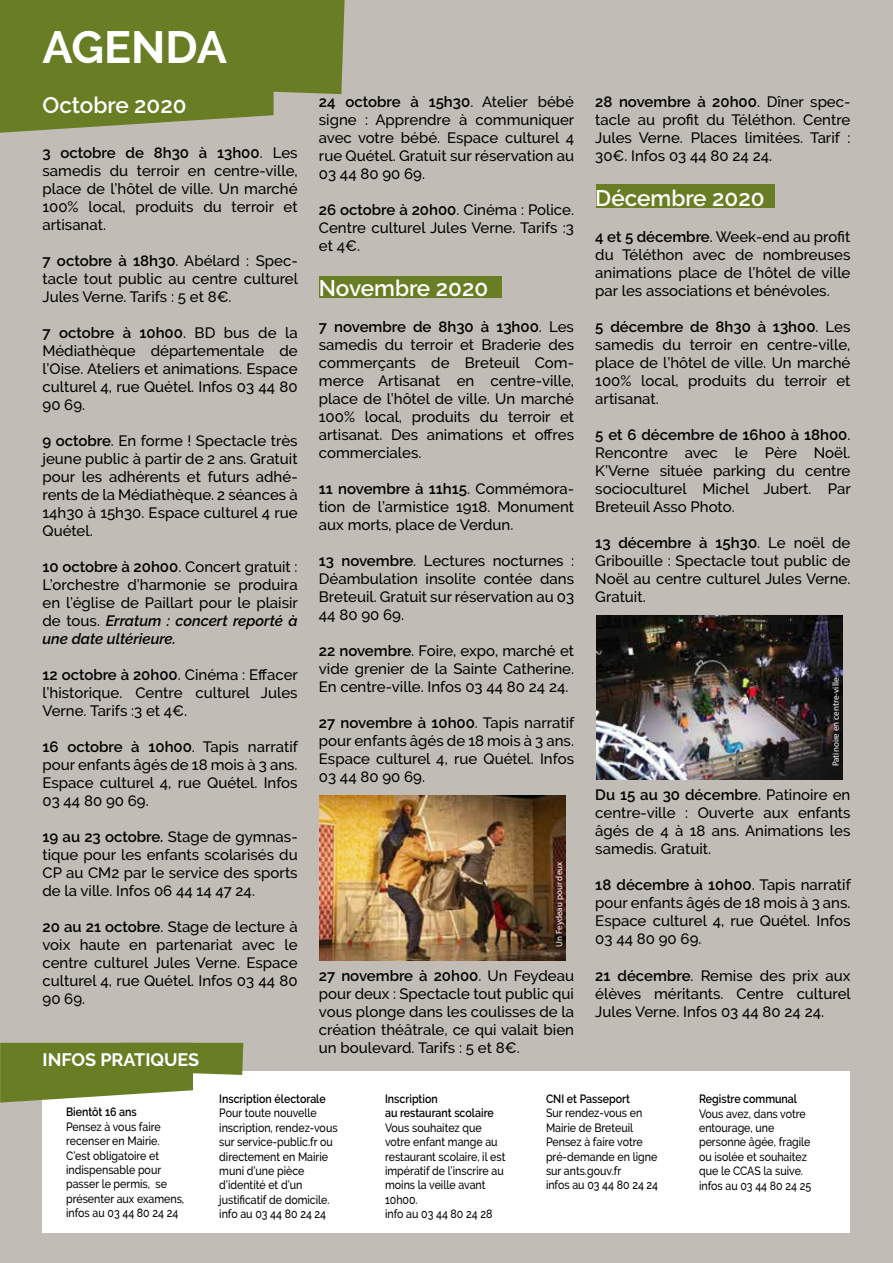
<style>
.page{position:relative;width:893px;height:1263px;background:#c1bdb6}
.page>*{position:absolute;margin:0;border:0;box-sizing:border-box;transform-origin:0 0}
.t1{font:700 45px "Raleway";color:#fff}
.t2{font:600 22.5px "Raleway";color:#fff}
.t3{font:700 18px "Raleway";color:#fff}
.t4{font:500 15px/18px "Raleway";color:#000;text-align:justify}
.t5{font:500 12px/14.4px "Raleway";color:#000;scale:.88 1}
.t6{font:600 12px/14.4px "Raleway";color:#000;scale:.88 1}
.t7{font:9px "Myriad Pro";color:#fff}
.s1{font-weight:600}
.s2{font-weight:600;font-style:italic}
</style>
<div class="page">
<svg style="left:0;top:0;width:345px;height:133px;background:#728435"></svg>
<div style="left:319px;top:276px;width:183px;height:21px;background:#687d24"></div>
<div style="left:596px;top:184px;width:178px;height:23px;background:#687d24"></div>
<img style="left:596px;top:616px;width:246px;height:164px">
<div style="left:43px;top:1071px;width:807px;height:162px;background:#fff"></div>
<svg style="left:0;top:1043px;width:243px;height:59px"></svg>
<img style="left:319px;top:796px;width:247px;height:164px">
<h1 class="t1" style="left:43px;top:21px;width:186px">AGENDA</h1>
<h2 class="t2" style="left:43px;top:92px;width:145px">Octobre 2020</h2>
<p class="t4" style="left:43px;top:144px;width:257px"><span class="s1">3 octobre de 8h30 à 13h00</span>. Les samedis du terroir en centre-ville, place de l’hôtel de ville. Un marché 100% local, produits du terroir et artisanat.</p>
<p class="t4" style="left:43px;top:252px;width:257px"><span class="s1">7 octobre à 18h30</span>. Abélard : Spec&shy;tacle tout public au centre culturel Jules Verne. Tarifs : 5 et 8€.</p>
<p class="t4" style="left:43px;top:324px;width:257px"><span class="s1">7 octobre à 10h00</span>. BD bus de la Médiathèque départementale de l’Oise. Ateliers et animations. Espace culturel 4, rue Quétel. Infos 03 44 80<br>90 69.</p>
<p class="t4" style="left:43px;top:432px;width:257px"><span class="s1">9 octobre</span>. En forme ! Spectacle très jeune public à partir de 2 ans. Gratuit pour les adhérents et futurs adhé&shy;rents de la Médiathèque. 2 séances à 14h30 à 15h30. Espace culturel 4 rue Quétel.</p>
<p class="t4" style="left:43px;top:558px;width:257px"><span class="s1">10 octobre à 20h00</span>. Concert gratuit :<br>L’orchestre d’harmonie se produira en l’église de Paillart pour le plaisir de tous. <span class="s2">Erratum : concert reporté à une date ultérieure.</span></p>
<p class="t4" style="left:43px;top:666px;width:257px"><span class="s1">12 octobre à 20h00</span>. Cinéma : Effacer l’historique. Centre culturel Jules Verne. Tarifs :3 et 4€.</p>
<p class="t4" style="left:43px;top:738px;width:257px"><span class="s1">16 octobre à 10h00</span>. Tapis narratif pour enfants âgés de 18 mois à 3 ans.<br>Espace culturel 4, rue Quétel. Infos 03 44 80 90 69.</p>
<p class="t4" style="left:43px;top:828px;width:257px"><span class="s1">19 au 23 octobre.</span> Stage de gymnas&shy;tique pour les enfants scolarisés du CP au CM2 par le service des sports de la ville. Infos 06 44 14 47 24.</p>
<p class="t4" style="left:43px;top:918px;width:257px"><span class="s1">20 au 21 octobre</span>. Stage de lecture à voix haute en partenariat avec le centre culturel Jules Verne. Espace culturel 4, rue Quétel. Infos 03 44 80<br>90 69.</p>
<p class="t3" style="left:43px;top:1050px;width:158px">INFOS PRATIQUES</p>
<p class="t4" style="left:319px;top:93px;width:257px"><span class="s1">24 octobre à 15h30</span>. Atelier bébé signe : Apprendre à communiquer avec votre bébé. Espace culturel 4 rue Quétel. Gratuit sur réservation au 03 44 80 90 69.</p>
<p class="t4" style="left:319px;top:201px;width:257px"><span class="s1">26 octobre à 20h00</span>. Cinéma : Police.<br>Centre culturel Jules Verne. Tarifs :3 et 4€.</p>
<h2 class="t2" style="left:319px;top:276px;width:171px">Novembre 2020</h2>
<p class="t4" style="left:319px;top:318px;width:257px"><span class="s1">7 novembre de 8h30 à 13h00</span>. Les samedis du terroir et Braderie des commerçants de Breteuil Com&shy;merce Artisanat en centre-ville, place de l’hôtel de ville. Un marché 100% local, produits du terroir et artisanat. Des animations et offres commerciales.</p>
<p class="t4" style="left:319px;top:480px;width:257px"><span class="s1">11 novembre à 11h15</span>. Commémora&shy;tion de l’armistice 1918. Monument aux morts, place de Verdun.</p>
<p class="t4" style="left:319px;top:552px;width:257px"><span class="s1">13 novembre</span>. Lectures nocturnes :<br>Déambulation insolite contée dans Breteuil. Gratuit sur réservation au 03<br>44 80 90 69.</p>
<p class="t4" style="left:319px;top:642px;width:257px"><span class="s1">22 novembre</span>. Foire, expo, marché et vide grenier de la Sainte Catherine.<br>En centre-ville. Infos 03 44 80 24 24.</p>
<p class="t4" style="left:319px;top:714px;width:257px"><span class="s1">27 novembre à 10h00</span>. Tapis narratif pour enfants âgés de 18 mois à 3 ans.<br>Espace culturel 4, rue Quétel. Infos 03 44 80 90 69.</p>
<p class="t7" style="left:553px;top:947px;width:86px;rotate:-90deg">Un Feydeau pour deux</p>
<p class="t4" style="left:319px;top:966px;width:257px"><span class="s1">27 novembre à 20h00</span>. Un Feydeau pour deux : Spectacle tout public qui vous plonge dans les coulisses de la création théâtrale, ce qui valait bien un boulevard. Tarifs : 5 et 8€.</p>
<p class="t4" style="left:595px;top:93px;width:257px"><span class="s1">28 novembre à 20h00</span>. Dîner spec&shy;tacle au profit du Téléthon. Centre Jules Verne. Places limitées. Tarif :<br>30€. Infos 03 44 80 24 24.</p>
<h2 class="t2" style="left:595px;top:186px;width:171px">Décembre 2020</h2>
<p class="t4" style="left:595px;top:228px;width:257px"><span class="s1">4 et 5 décembre</span>. Week-end au profit du Téléthon avec de nombreuses animations place de l’hôtel de ville par les associations et bénévoles.</p>
<p class="t4" style="left:595px;top:318px;width:257px"><span class="s1">5 décembre de 8h30 à 13h00</span>. Les samedis du terroir en centre-ville, place de l’hôtel de ville. Un marché 100% local, produits du terroir et artisanat.</p>
<p class="t4" style="left:595px;top:426px;width:257px"><span class="s1">5 et 6 décembre de 16h00 à 18h00</span>.<br>Rencontre avec le Père Noël.<br>K’Verne située parking du centre socioculturel Michel Jubert. Par Breteuil Asso Photo.</p>
<p class="t4" style="left:595px;top:534px;width:257px"><span class="s1">13 décembre à 15h30</span>. Le noël de Gribouille : Spectacle tout public de Noël au centre culturel Jules Verne.<br>Gratuit.</p>
<p class="t7" style="left:830px;top:766px;width:90px;rotate:-90deg">Patinoire en centre-ville</p>
<p class="t4" style="left:595px;top:786px;width:257px"><span class="s1">Du 15 au 30 décembre</span>. Patinoire en centre-ville : Ouverte aux enfants âgés de 4 à 18 ans. Animations les samedis. Gratuit.</p>
<p class="t4" style="left:595px;top:876px;width:257px"><span class="s1">18 décembre à 10h00</span>. Tapis narratif pour enfants âgés de 18 mois à 3 ans.<br>Espace culturel 4, rue Quétel. Infos 03 44 80 90 69.</p>
<p class="t4" style="left:595px;top:966px;width:257px"><span class="s1">21 décembre</span>. Remise des prix aux élèves méritants. Centre culturel Jules Verne. Infos 03 44 80 24 24.</p>
<p class="t6" style="left:66px;top:1105px;width:82px">Bientôt 16 ans</p>
<p class="t5" style="left:66px;top:1119px;width:136px">Pensez à vous faire recenser en Mairie.<br>C’est obligatoire et indispensable pour passer le permis, se présenter aux examens, infos au 03 44 80 24 24</p>
<p class="t6" style="left:219px;top:1092px;width:123px">Inscription électorale</p>
<p class="t5" style="left:219px;top:1106px;width:136px">Pour toute nouvelle inscription, rendez-vous sur service-public.fr ou directement en Mairie muni d’une pièce d’identité et d’un justificatif de domicile. info au 03 44 80 24 24</p>
<p class="t6" style="left:385px;top:1092px;width:125px">Inscription<br>au restaurant scolaire</p>
<p class="t5" style="left:385px;top:1120px;width:138px">Vous souhaitez que votre enfant mange au restaurant scolaire, il est impératif de l’inscrire au moins la veille avant<br>10h00.<br>info au 03 44 80 24 28</p>
<p class="t6" style="left:546px;top:1091px;width:97px">CNI et Passeport</p>
<p class="t5" style="left:546px;top:1106px;width:129px">Sur rendez-vous en<br>Mairie de Breteuil<br>Pensez à faire votre pré-demande en ligne sur ants.gouv.fr<br>infos au 03 44 80 24 24</p>
<p class="t6" style="left:699px;top:1092px;width:113px">Registre communal</p>
<p class="t5" style="left:699px;top:1106px;width:129px">Vous avez, dans votre entourage, une personne âgée, fragile ou isolée et souhaitez que le CCAS la suive. infos au 03 44 80 24 25</p>
</div>
